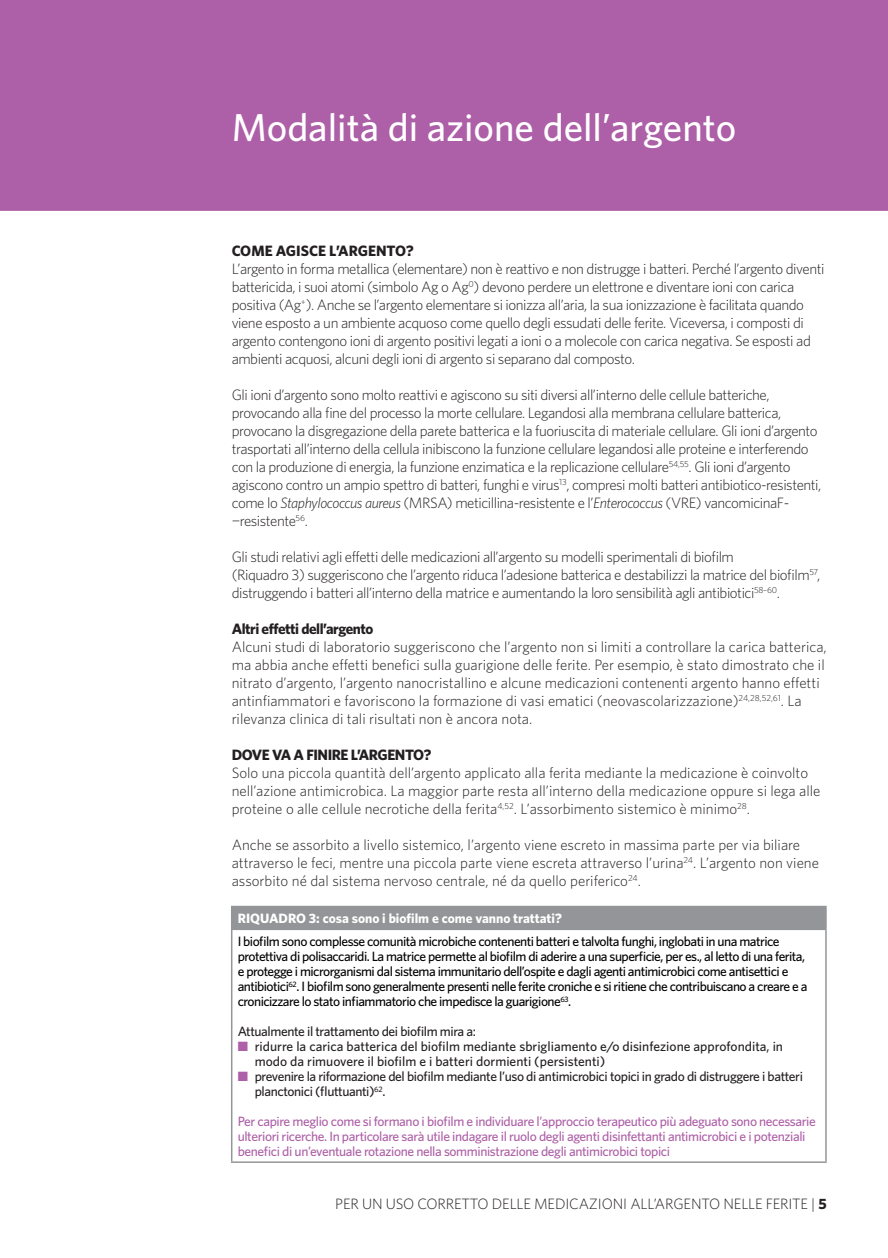
<style>
.page{position:relative;width:888px;height:1258px;background:#fff}
.page>*{position:absolute;margin:0;border:0;box-sizing:border-box;transform-origin:0 0}
.t1{font:500 39px "Whitney";color:#fff}
.t2{font:300 15px/18px "Whitney";letter-spacing:-.03em;color:#231f20}
.t3{font:300 15px/18px "Whitney";color:#231f20}
.t4{font:300 15px "Whitney";letter-spacing:-.01em;color:#231f20}
.t5{font:700 15px "Whitney";letter-spacing:-.03em;color:#231f20}
.t6{font:700 15px "Whitney";color:#231f20}
.t7{font:500 13.5px/15px "Whitney";letter-spacing:-.04em;color:#000}
.t8{font:500 13.5px/15px "Whitney";letter-spacing:-.03em;color:#ad60a7}
.t9{font:500 13.5px/15px "Whitney";letter-spacing:-.03em;color:#231f20}
.t10{font:500 13.5px/15px "Whitney";color:#231f20}
.t11{font:700 13.5px "Whitney";color:#fff}
.s1{font-style:italic}
.s2{color:#ad60a7}
.s3{font-weight:700}
</style>
<div class="page">
<div style="left:0;top:0;width:888px;height:211px;background:#ad60a7"></div>
<div style="left:232px;top:906px;width:594px;height:23px;background:#939598"></div>
<svg style="left:231px;top:907px;width:1px;height:21px"></svg>
<hr style="left:825px;top:907px;width:2px;height:21px;background:#939598">
<hr style="left:231px;top:906px;width:596px;height:1px;background:#939598">
<hr style="left:231px;top:930px;width:1px;height:231px;background:#939598">
<hr style="left:825px;top:930px;width:2px;height:231px;background:#939598">
<hr style="left:231px;top:928px;width:596px;height:2px;background:#939598">
<hr style="left:231px;top:1161px;width:596px;height:2px;background:#939598">
<h1 class="t1" style="left:232px;top:104px;width:506px">Modalità di azione dell’argento</h1>
<p class="t6" style="left:232px;top:242px;width:184px">COME AGISCE L’ARGENTO?</p>
<p class="t2" style="left:232px;top:260px;width:594px">L’argento in forma metallica (elementare) non è reattivo e non distrugge i batteri. Perché l’argento diventi battericida, i suoi atomi (simbolo Ag o Ag<sup>0</sup>) devono perdere un elettrone e diventare ioni con carica positiva (Ag<sup>+</sup>). Anche se l’argento elementare si ionizza all’aria, la sua ionizzazione è facilitata quando viene esposto a un ambiente acquoso come quello degli essudati delle ferite. Viceversa, i composti di argento contengono ioni di argento positivi legati a ioni o a molecole con carica negativa. Se esposti ad ambienti acquosi, alcuni degli ioni di argento si separano dal composto.</p>
<p class="t2" style="left:232px;top:386px;width:591px">Gli ioni d’argento sono molto reattivi e agiscono su siti diversi all’interno delle cellule batteriche, provocando alla fine del processo la morte cellulare. Legandosi alla membrana cellulare batterica, provocano la disgregazione della parete batterica e la fuoriuscita di materiale cellulare. Gli ioni d’argento trasportati all’interno della cellula inibiscono la funzione cellulare legandosi alle proteine e interferendo con la produzione di energia, la funzione enzimatica e la replicazione cellulare<sup>54,55</sup>. Gli ioni d’argento agiscono contro un ampio spettro di batteri, funghi e virus<sup>13</sup>, compresi molti batteri antibiotico-resistenti, come lo <span class="s1">Staphylococcus aureus</span> (MRSA) meticillina-resistente e l’<span class="s1">Enterococcus</span> (VRE) vancomicinaF-¬resistente<sup>56</sup>.</p>
<p class="t2" style="left:232px;top:548px;width:590px">Gli studi relativi agli effetti delle medicazioni all’argento su modelli sperimentali di biofilm<br>(Riquadro 3) suggeriscono che l’argento riduca l’adesione batterica e destabilizzi la matrice del biofilm<sup>57</sup>, distruggendo i batteri all’interno della matrice e aumentando la loro sensibilità agli antibiotici<sup>58–60</sup>.</p>
<p class="t5" style="left:232px;top:620px;width:143px">Altri effetti dell’argento</p>
<p class="t3" style="left:232px;top:638px;width:597px">Alcuni studi di laboratorio suggeriscono che l’argento non si limiti a controllare la carica batterica, ma abbia anche effetti benefici sulla guarigione delle ferite. Per esempio, è stato dimostrato che il nitrato d’argento, l’argento nanocristallino e alcune medicazioni contenenti argento hanno effetti antinfiammatori e favoriscono la formazione di vasi ematici (neovascolarizzazione)<sup>24,28,52,61</sup>. La rilevanza clinica di tali risultati non è ancora nota.</p>
<p class="t5" style="left:232px;top:746px;width:201px">DOVE VA A FINIRE L’ARGENTO?</p>
<p class="t3" style="left:232px;top:764px;width:590px">Solo una piccola quantità dell’argento applicato alla ferita mediante la medicazione è coinvolto nell’azione antimicrobica. La maggior parte resta all’interno della medicazione oppure si lega alle proteine o alle cellule necrotiche della ferita<sup>4,52</sup>. L’assorbimento sistemico è minimo<sup>28</sup>.</p>
<p class="t3" style="left:232px;top:836px;width:589px">Anche se assorbito a livello sistemico, l’argento viene escreto in massima parte per via biliare attraverso le feci, mentre una piccola parte viene escreta attraverso l’urina<sup>24</sup>. L’argento non viene assorbito né dal sistema nervoso centrale, né da quello periferico<sup>24</sup>.</p>
<p class="t11" style="left:238px;top:910px;width:326px">RIQUADRO 3: cosa sono i biofilm e come vanno trattati?</p>
<p class="t7" style="left:238px;top:933px;width:571px">I biofilm sono complesse comunità microbiche contenenti batteri e talvolta funghi, inglobati in una matrice protettiva di polisaccaridi. La matrice permette al biofilm di aderire a una superficie, per es., al letto di una ferita, e protegge i microrganismi dal sistema immunitario dell’ospite e dagli agenti antimicrobici come antisettici e antibiotici<sup>62</sup>. I biofilm sono generalmente presenti nelle ferite croniche e si ritiene che contribuiscano a creare e a cronicizzare lo stato infiammatorio che impedisce la guarigione<sup>63</sup>.</p>
<p class="t9" style="left:238px;top:1023px;width:240px">Attualmente il trattamento dei biofilm mira a:</p>
<p class="t10" style="left:255px;top:1038px;width:530px;text-indent:-17px"><span class="s2">■</span> ridurre la carica batterica del biofilm mediante sbrigliamento e/o disinfezione approfondita, in modo da rimuovere il biofilm e i batteri dormienti (persistenti)</p>
<p class="t9" style="left:255px;top:1068px;width:550px;text-indent:-17px"><span class="s2">■</span> prevenire la riformazione del biofilm mediante l’uso di antimicrobici topici in grado di distruggere i batteri planctonici (fluttuanti)<sup>62</sup>.</p>
<p class="t8" style="left:238px;top:1113px;width:580px">Per capire meglio come si formano i biofilm e individuare l’approccio terapeutico più adeguato sono necessarie ulteriori ricerche. In particolare sarà utile indagare il ruolo degli agenti disinfettanti antimicrobici e i potenziali benefici di un’eventuale rotazione nella somministrazione degli antimicrobici topici</p>
<p class="t4" style="left:335px;top:1195px;width:493px">PER UN USO CORRETTO DELLE MEDICAZIONI ALL’ARGENTO NELLE FERITE | <span class="s3">5</span></p>
</div>
